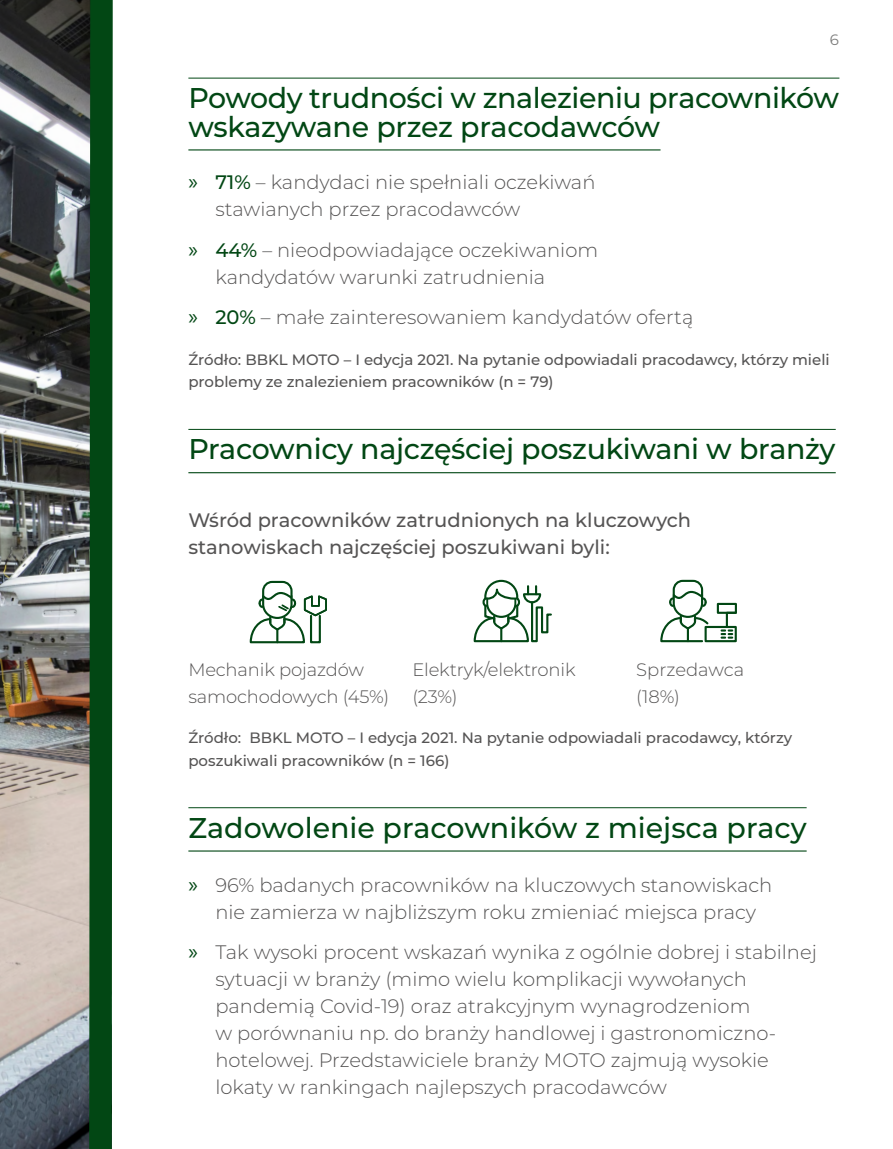
<style>
.page{position:relative;width:893px;height:1149px;background:#fff}
.page>*{position:absolute;margin:0;border:0;box-sizing:border-box;transform-origin:0 0}
.t1{font:500 28.5px/28.5px "Montserrat";letter-spacing:-.015em;color:#024714}
.t2{font:300 19.5px/27px "Montserrat";color:#555454}
.t3{font:500 19.5px/27px "Montserrat";color:#555454}
.t4{font:300 18px "Montserrat";letter-spacing:-.01em;color:#555454}
.t5{font:500 15px/22.5px "Montserrat";color:#555454}
.t6{font:15px "Montserrat";color:#7c7c7b}
.s1{font-family:"Myriad Pro";font-weight:400;font-size:22.5px;color:#024714}
.s2{font-weight:500;color:#024714}
</style>
<div class="page">
<img style="left:0;top:0;width:78px;height:1148px">
<svg style="left:78px;top:0;width:35px;height:1148px;background:#345a3c"></svg>
<hr style="left:188px;top:78px;width:651px;height:1px;background:#024714">
<hr style="left:188px;top:149px;width:472px;height:1px;background:#024714">
<hr style="left:188px;top:429px;width:648px;height:1px;background:#024714">
<hr style="left:188px;top:472px;width:648px;height:1px;background:#024714">
<hr style="left:188px;top:807px;width:619px;height:1px;background:#024714">
<hr style="left:188px;top:850px;width:619px;height:1px;background:#024714">
<svg style="left:249px;top:580px;width:78px;height:64px"></svg>
<svg style="left:473px;top:579px;width:79px;height:64px"></svg>
<svg style="left:660px;top:579px;width:50px;height:64px"></svg>
<div style="left:705px;top:625px;width:32px;height:17px;border:2px solid #024714"></div>
<div style="left:717px;top:602px;width:20px;height:11px;border:2px solid #024714"></div>
<svg style="left:722px;top:610px;width:15px;height:28px"></svg>
<p class="t6" style="left:830px;top:29px;width:11px">6</p>
<h1 class="t1" style="left:188px;top:82px;width:652px">Powody trudności w znalezieniu pracowników wskazywane przez pracodawców</h1>
<p class="t2" style="left:215px;top:168px;width:382px;text-indent:-27px"><span class="s1">»</span> <span class="s2">71%</span> – kandydaci nie spełniali oczekiwań stawianych przez pracodawców</p>
<p class="t2" style="left:215px;top:235px;width:384px;text-indent:-27px"><span class="s1">»</span> <span class="s2">44%</span> – nieodpowiadające oczekiwaniom kandydatów warunki zatrudnienia</p>
<p class="t2" style="left:188px;top:303px;width:506px"><span class="s1">»</span> <span class="s2">20%</span> – małe zainteresowaniem kandydatów ofertą</p>
<p class="t5" style="left:188px;top:347px;width:643px">Źródło: BBKL MOTO – I edycja 2021. Na pytanie odpowiadali pracodawcy, którzy mieli problemy ze znalezieniem pracowników (n = 79)</p>
<h1 class="t1" style="left:188px;top:433px;width:649px">Pracownicy najczęściej poszukiwani w branży</h1>
<p class="t3" style="left:188px;top:505px;width:504px">Wśród pracowników zatrudnionych na kluczowych stanowiskach najczęściej poszukiwani byli:</p>
<p class="t4" style="left:188px;top:656px;width:177px">Mechanik pojazdów</p>
<p class="t4" style="left:412px;top:656px;width:165px">Elektryk/elektronik</p>
<p class="t4" style="left:636px;top:656px;width:110px">Sprzedawca</p>
<p class="t4" style="left:188px;top:683px;width:202px">samochodowych (45%)</p>
<p class="t4" style="left:412px;top:683px;width:47px">(23%)</p>
<p class="t4" style="left:636px;top:683px;width:45px">(18%)</p>
<p class="t5" style="left:188px;top:725px;width:605px">Źródło: BBKL MOTO – I edycja 2021. Na pytanie odpowiadali pracodawcy, którzy poszukiwali pracowników (n = 166)</p>
<h1 class="t1" style="left:188px;top:811px;width:620px">Zadowolenie pracowników z miejsca pracy</h1>
<p class="t2" style="left:188px;top:870px;width:585px;text-align:center"><span class="s1">»</span> 96% badanych pracowników na kluczowych stanowiskach nie zamierza w najbliższym roku zmieniać miejsca pracy</p>
<p class="t2" style="left:215px;top:937px;width:603px;text-indent:-27px"><span class="s1">»</span> Tak wysoki procent wskazań wynika z ogólnie dobrej i stabilnej sytuacji w branży (mimo wielu komplikacji wywołanych pandemią Covid-19) oraz atrakcyjnym wynagrodzeniom<br>w porównaniu np. do branży handlowej i gastronomiczno&shy;hotelowej. Przedstawiciele branży MOTO zajmują wysokie lokaty w rankingach najlepszych pracodawców</p>
</div>
